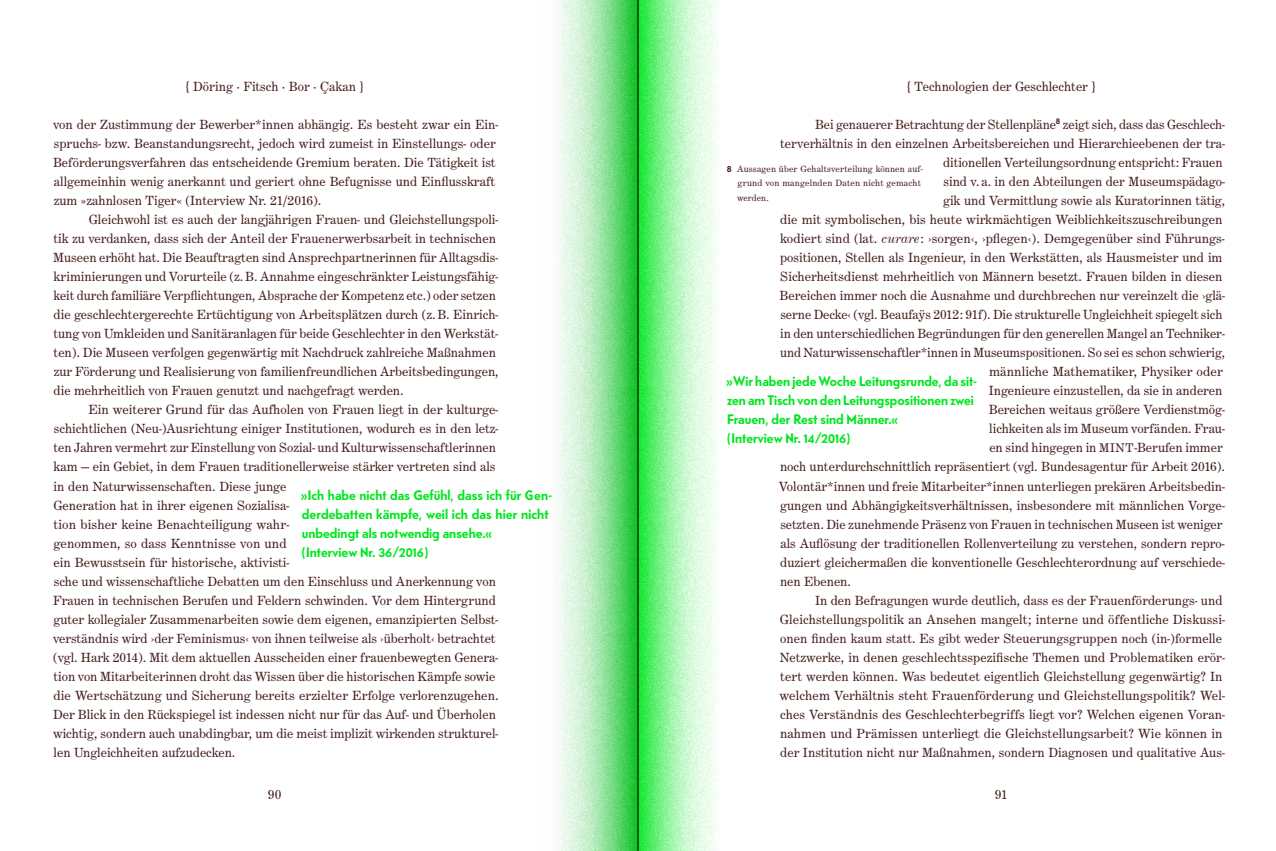
<style>
.page{position:relative;width:1276px;height:851px;background:#fff}
.page>*{position:absolute;margin:0;border:0;box-sizing:border-box;transform-origin:0 0}
.t1{font:13.75px/19px "Century Expanded T";color:#441c1b}
.t2{font:700 13.75px/19px "Telefon";color:#00e61e}
.t3{font:9.38px/14.2px "Century Expanded T";letter-spacing:.015em;color:#441c1b}
.s1{font-style:italic}
.s2{font-size:13px}
.s3{font-family:"Telefon";font-weight:700}
</style>
<div class="page">
<svg style="left:639px;top:0;width:79px;height:850px;background:#a4f5ae"></svg>
<svg style="left:556px;top:0;width:82px;height:850px;background:#9be3a4"></svg>
<hr style="left:638px;top:0;width:1px;height:850px;background:#000">
<p class="t1" style="left:186px;top:77px;width:179px">{ Döring · Fitsch · Bor · Çakan }</p>
<p class="t1" style="left:907px;top:77px;width:190px">{ Technologien der Geschlechter }</p>
<p class="t1" style="left:53px;top:115px;width:446px">von der Zustimmung der Bewerber*innen abhängig. Es besteht zwar ein Ein&shy;spruchs- bzw. Beanstandungsrecht, jedoch wird zumeist in Einstellungs- oder Beförderungsverfahren das entscheidende Gremium beraten. Die Tätigkeit ist allgemeinhin wenig anerkannt und geriert ohne Befugnisse und Einflusskraft zum »zahnlosen Tiger« ( Interview Nr. 21/2016).</p>
<p class="t1" style="left:53px;top:210px;width:447px;text-indent:36px">Gleichwohl ist es auch der langjährigen Frauen- und Gleichstellungspoli&shy;tik zu verdanken, dass sich der Anteil der Frauenerwerbsarbeit in technischen Museen erhöht hat. Die Beauftragten sind Ansprechpartnerinnen für Alltagsdis&shy;kriminierungen und Vorurteile (z.B. Annahme eingeschränkter Leistungsfähig&shy;keit durch familiäre Verpflichtungen, Absprache der Kompetenz etc.) oder setzen die geschlechtergerechte Ertüchtigung von Arbeitsplätzen durch (z.B. Einrich&shy;tung von Umkleiden und Sanitäranlagen für beide Geschlechter in den Werkstät&shy;ten). Die Museen verfolgen gegenwärtig mit Nachdruck zahlreiche Maßnahmen zur Förderung und Realisierung von familienfreundlichen Arbeitsbedingungen, die mehrheitlich von Frauen genutzt und nachgefragt werden.</p>
<p class="t1" style="left:53px;top:400px;width:447px;text-indent:35px">Ein weiterer Grund für das Aufholen von Frauen liegt in der kulturge&shy;schichtlichen ( Neu-)Ausrichtung einiger Institutionen, wodurch es in den letz&shy;ten Jahren vermehrt zur Einstellung von Sozial- und Kulturwissenschaftlerinnen kam — ein Gebiet, in dem Frauen traditionellerweise stärker vertreten sind als in den Naturwissenschaften. Diese junge<br>Generation hat in ihrer eigenen Sozialisa-<br>tion bisher keine Benachteiligung wahr-<br>genommen, so dass Kenntnisse von und<br>ein Bewusstsein für historische, aktivisti-<br>sche und wissenschaftliche Debatten um den Einschluss und Anerkennung von Frauen in technischen Berufen und Feldern schwinden. Vor dem Hintergrund guter kollegialer Zusammenarbeiten sowie dem eigenen, emanzipierten Selbst&shy;verständnis wird ›der Feminismus‹ von ihnen teilweise als ›überholt‹ betrachtet (vgl. Hark 2014). Mit dem aktuellen Ausscheiden einer frauenbewegten Genera&shy;tion von Mitarbeiterinnen droht das Wissen über die historischen Kämpfe sowie die Wertschätzung und Sicherung bereits erzielter Erfolge verlorenzugehen.<br>Der Blick in den Rückspiegel ist indessen nicht nur für das Auf- und Überholen wichtig, sondern auch unabdingbar, um die meist implizit wirkenden strukturel&shy;len Ungleichheiten aufzudecken.</p>
<p class="t2" style="left:301px;top:485px;width:253px">»Ich habe nicht das Gefühl, dass ich für Gen&shy;derdebatten kämpfe, weil ich das hier nicht unbedingt als notwendig ansehe.«<br>(Interview Nr. 36/2016)</p>
<p class="t1" style="left:815px;top:115px;width:411px">Bei genauerer Betrachtung der Stellenpläne<sup>8</sup> zeigt sich, dass das Geschlech-</p>
<p class="t1" style="left:780px;top:134px;width:446px">terverhältnis in den einzelnen Arbeitsbereichen und Hierarchieebenen der tra-</p>
<p class="t1" style="left:943px;top:153px;width:281px">ditionellen Verteilungsordnung entspricht: Frauen</p>
<p class="t1" style="left:943px;top:172px;width:283px">sind v. a. in den Abteilungen der Museumspädago-</p>
<p class="t1" style="left:943px;top:191px;width:284px">gik und Vermittlung sowie als Kuratorinnen tätig,</p>
<p class="t1" style="left:780px;top:210px;width:444px">die mit symbolischen, bis heute wirkmächtigen Weiblichkeitszuschreibungen</p>
<p class="t1" style="left:780px;top:229px;width:446px">kodiert sind (lat. <span class="s1">curare</span>: ›sorgen‹, ›pflegen‹). Demgegenüber sind Führungs-</p>
<p class="t1" style="left:780px;top:248px;width:444px">positionen, Stellen als Ingenieur, in den Werkstätten, als Hausmeister und im</p>
<p class="t1" style="left:780px;top:267px;width:443px">Sicherheitsdienst mehrheitlich von Männern besetzt. Frauen bilden in diesen</p>
<p class="t1" style="left:779px;top:286px;width:447px">Bereichen immer noch die Ausnahme und durchbrechen nur vereinzelt die ›glä-</p>
<p class="t1" style="left:780px;top:305px;width:443px">serne Decke‹ (vgl. Beaufaÿs 2012: 91f). Die strukturelle Ungleichheit spiegelt sich</p>
<p class="t1" style="left:780px;top:324px;width:446px">in den unterschiedlichen Begründungen für den generellen Mangel an Techniker-</p>
<p class="t1" style="left:780px;top:343px;width:446px">und Naturwissenschaftler*innen in Museumspositionen. So sei es schon schwierig,</p>
<p class="t1" style="left:989px;top:362px;width:235px">männliche Mathematiker, Physiker oder</p>
<p class="t1" style="left:988px;top:381px;width:235px">Ingenieure einzustellen, da sie in anderen</p>
<p class="t1" style="left:988px;top:400px;width:238px">Bereichen weitaus größere Verdienstmög-</p>
<p class="t1" style="left:989px;top:419px;width:237px">lichkeiten als im Museum vorfänden. Frau-</p>
<p class="t1" style="left:989px;top:438px;width:235px">en sind hingegen in <span class="s2">MINT</span>-Berufen immer</p>
<p class="t1" style="left:780px;top:457px;width:446px">noch unterdurchschnittlich repräsentiert (vgl. Bundesagentur für Arbeit 2016).</p>
<p class="t1" style="left:779px;top:476px;width:447px">Volontär*innen und freie Mitarbeiter*innen unterliegen prekären Arbeitsbedin-</p>
<p class="t1" style="left:780px;top:495px;width:446px">gungen und Abhängigkeitsverhältnissen, insbesondere mit männlichen Vorge-</p>
<p class="t1" style="left:780px;top:514px;width:443px">setzten. Die zunehmende Präsenz von Frauen in technischen Museen ist weniger</p>
<p class="t1" style="left:780px;top:533px;width:446px">als Auflösung der traditionellen Rollenverteilung zu verstehen, sondern repro-</p>
<p class="t1" style="left:780px;top:552px;width:446px">duziert gleichermaßen die konventionelle Geschlechterordnung auf verschiede-</p>
<p class="t1" style="left:780px;top:571px;width:73px">nen Ebenen.</p>
<p class="t1" style="left:815px;top:590px;width:409px">In den Befragungen wurde deutlich, dass es der Frauenförderungs- und</p>
<p class="t1" style="left:780px;top:609px;width:446px">Gleichstellungspolitik an Ansehen mangelt; interne und öffentliche Diskussi-</p>
<p class="t1" style="left:780px;top:628px;width:443px">onen finden kaum statt. Es gibt weder Steuerungsgruppen noch (in-)formelle</p>
<p class="t1" style="left:780px;top:647px;width:446px">Netzwerke, in denen geschlechtsspezifische Themen und Problematiken erör-</p>
<p class="t1" style="left:780px;top:666px;width:444px">tert werden können. Was bedeutet eigentlich Gleichstellung gegenwärtig? In</p>
<p class="t1" style="left:779px;top:685px;width:447px">welchem Verhältnis steht Frauenförderung und Gleichstellungspolitik? Wel-</p>
<p class="t1" style="left:780px;top:704px;width:446px">ches Verständnis des Geschlechterbegriffs liegt vor? Welchen eigenen Voran-</p>
<p class="t1" style="left:780px;top:723px;width:444px">nahmen und Prämissen unterliegt die Gleichstellungsarbeit? Wie können in</p>
<p class="t1" style="left:780px;top:742px;width:446px">der Institution nicht nur Maßnahmen, sondern Diagnosen und qualitative Aus-</p>
<p class="t3" style="left:737px;top:162px;width:187px;text-indent:-10px"><span class="s3">8</span> Aussagen über Gehaltsverteilung können auf&shy;grund von mangelnden Daten nicht gemacht werden.</p>
<p class="t2" style="left:726px;top:371px;width:253px">»Wir haben jede Woche Leitungsrunde, da sit&shy;zen am Tisch von den Leitungspositionen zwei Frauen, der Rest sind Männer.«<br>(Interview Nr. 14/2016)</p>
<p class="t1" style="left:268px;top:785px;width:15px">90</p>
<p class="t1" style="left:995px;top:785px;width:14px">91</p>
</div>
